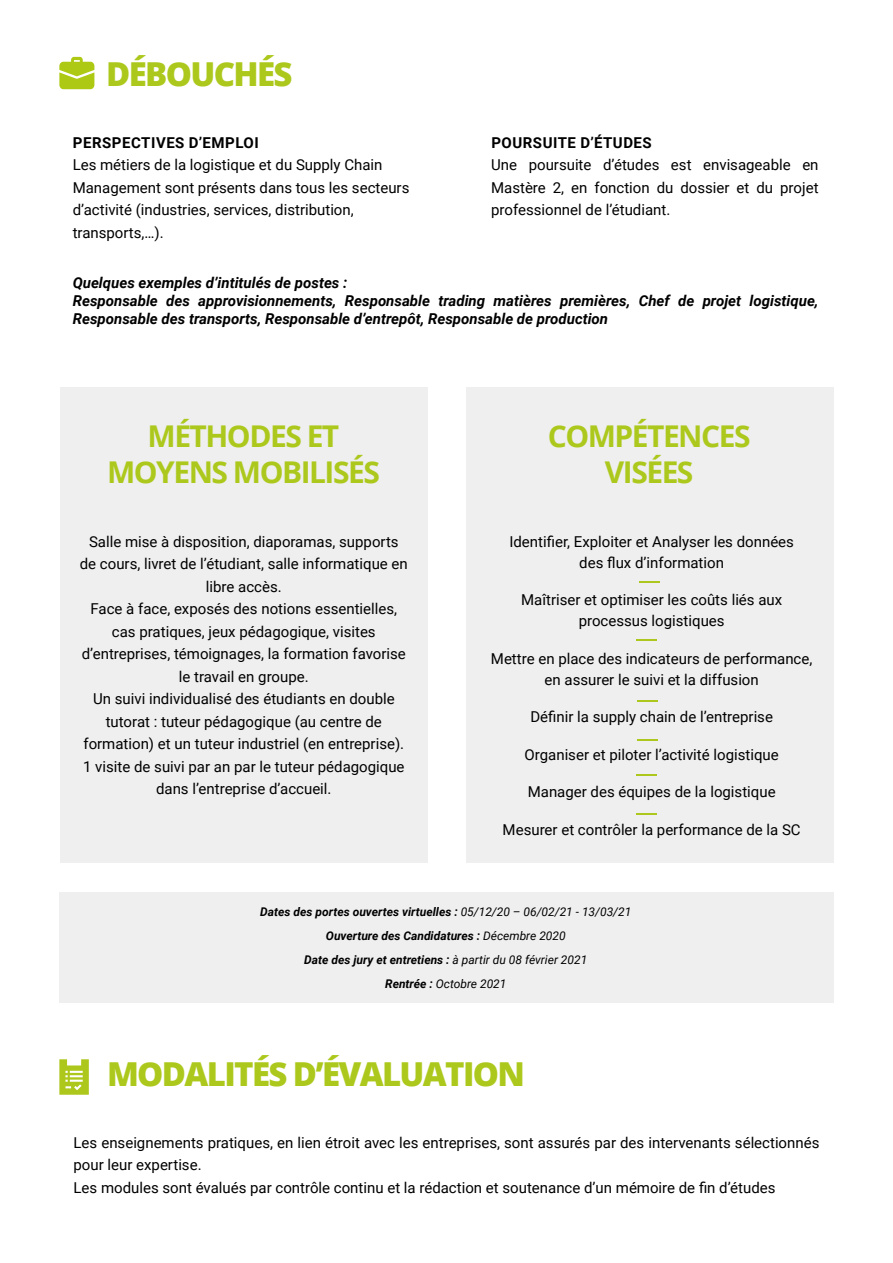
<style>
.page{position:relative;width:893px;height:1263px;background:#fff}
.page>*{position:absolute;margin:0;border:0;box-sizing:border-box;transform-origin:0 0}
.t1{font:800 33px "Open Sans";letter-spacing:-.05em;color:#adc81c}
.t2{font:700 30px/36px "Open Sans";letter-spacing:-.05em;color:#adc81c;text-align:center}
.t3{font:15px/22.5px "Roboto";color:#000;text-align:center}
.t4{font:italic 700 15px/18px "Roboto";color:#000}
.t5{font:700 15px "Roboto";letter-spacing:.035em;color:#000}
.t6{font:italic 700 12px/24px "Roboto";color:#000;text-align:center}
.s1{font-weight:400}
</style>
<div class="page">
<div style="left:60px;top:387px;width:367px;height:475px;background:#eeefee"></div>
<div style="left:466px;top:387px;width:367px;height:475px;background:#eeefee"></div>
<svg style="left:639px;top:581px;width:21px;height:1px"></svg>
<svg style="left:636px;top:639px;width:21px;height:1px"></svg>
<svg style="left:637px;top:700px;width:21px;height:1px"></svg>
<svg style="left:637px;top:739px;width:21px;height:1px"></svg>
<svg style="left:636px;top:813px;width:21px;height:1px"></svg>
<div style="left:59px;top:892px;width:774px;height:110px;background:#eeefee"></div>
<svg style="left:636px;top:775px;width:21px;height:1px"></svg>
<svg style="left:59px;top:1059px;width:30px;height:36px"></svg>
<svg style="left:59px;top:57px;width:35px;height:32px"></svg>
<h1 class="t1" style="left:106px;top:49px;width:188px">DÉBOUCHÉS</h1>
<p class="t5" style="left:73px;top:132px;width:187px">PERSPECTIVES D’EMPLOI</p>
<p class="t3" style="left:73px;top:153px;width:338px;text-align:left">Les métiers de la logistique et du Supply Chain Management sont présents dans tous les secteurs d’activité (industries, services, distribution, transports,…).</p>
<p class="t5" style="left:491px;top:132px;width:162px">POURSUITE D’ÉTUDES</p>
<p class="t3" style="left:491px;top:153px;width:329px;text-align:justify">Une poursuite d’études est envisageable en Mastère 2, en fonction du dossier et du projet professionnel de l’étudiant.</p>
<p class="t4" style="left:73px;top:273px;width:747px">Quelques exemples d’intitulés de postes :<br>Responsable des approvisionnements, Responsable trading matières premières, Chef de projet logistique,<br>Responsable des transports, Responsable d’entrepôt, Responsable de production</p>
<h2 class="t2" style="left:107px;top:417px;width:274px">MÉTHODES ET<br>MOYENS MOBILISÉS</h2>
<p class="t3" style="left:80px;top:530px;width:330px">Salle mise à disposition, diaporamas, supports de cours, livret de l’étudiant, salle informatique en libre accès.<br>Face à face, exposés des notions essentielles, cas pratiques, jeux pédagogique, visites d’entreprises, témoignages, la formation favorise le travail en groupe.<br>Un suivi individualisé des étudiants en double tutorat : tuteur pédagogique (au centre de formation) et un tuteur industriel (en entreprise).<br>1 visite de suivi par an par le tuteur pédagogique dans l’entreprise d’accueil.</p>
<h2 class="t2" style="left:548px;top:417px;width:204px">COMPÉTENCES<br>VISÉES</h2>
<p class="t3" style="left:509px;top:530px;width:286px;line-height:21px">Identifier, Exploiter et Analyser les données des flux d’information</p>
<p class="t3" style="left:521px;top:589px;width:263px;line-height:21px">Maîtriser et optimiser les coûts liés aux processus logistiques</p>
<p class="t3" style="left:491px;top:647px;width:323px;line-height:21px">Mettre en place des indicateurs de performance, en assurer le suivi et la diffusion</p>
<p class="t3" style="left:530px;top:705px;width:244px">Définir la supply chain de l’entreprise</p>
<p class="t3" style="left:525px;top:743px;width:256px">Organiser et piloter l’activité logistique</p>
<p class="t3" style="left:528px;top:780px;width:249px">Manager des équipes de la logistique</p>
<p class="t3" style="left:503px;top:818px;width:300px">Mesurer et contrôler la performance de la SC</p>
<p class="t6" style="left:260px;top:899px;width:373px">Dates des portes ouvertes virtuelles : <span class="s1">05/12/20 – 06/02/21 - 13/03/21<br></span>Ouverture des Candidatures : <span class="s1">Décembre 2020<br></span>Date des jury et entretiens : <span class="s1">à partir du 08 février 2021<br></span>Rentrée : <span class="s1">Octobre 2021</span></p>
<h1 class="t1" style="left:107px;top:1049px;width:420px">MODALITÉS D’ÉVALUATION</h1>
<p class="t3" style="left:74px;top:1130px;width:747px;text-align:left">Les enseignements pratiques, en lien étroit avec les entreprises, sont assurés par des intervenants sélectionnés pour leur expertise.<br>Les modules sont évalués par contrôle continu et la rédaction et soutenance d’un mémoire de fin d’études</p>
</div>
